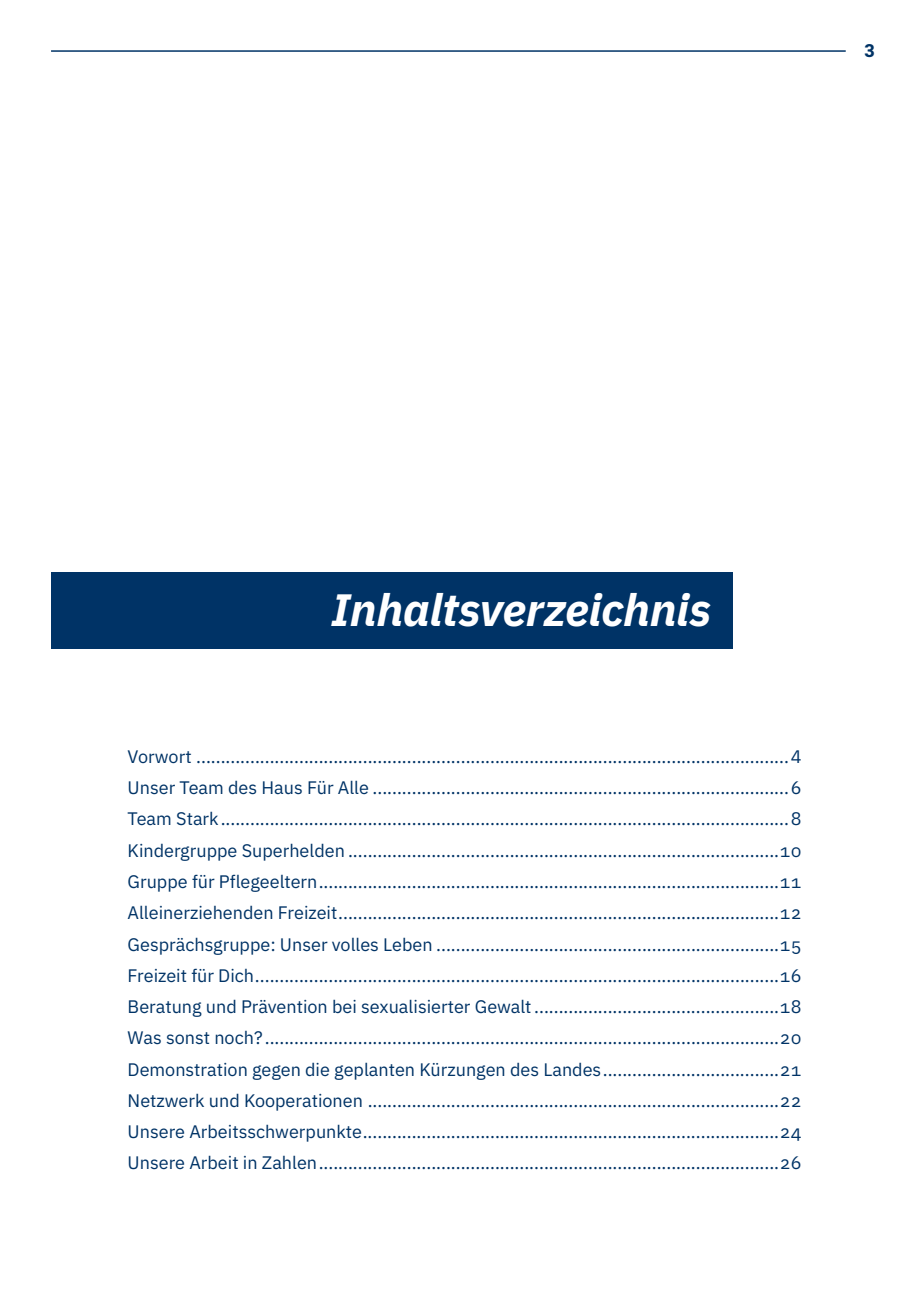
<style>
.page{position:relative;width:919px;height:1289px;background:#fff}
.page>*{position:absolute;margin:0;border:0;box-sizing:border-box;transform-origin:0 0}
.t1{font:italic 45px "IBM Plex Sans";color:#fff}
.t2{font:18px/31.2px "IBM Plex Sans";color:#036;text-align:justify}
.t3{font:18px "Heebo";color:#036}
</style>
<div class="page">
<hr style="left:51px;top:50px;width:794px;height:2px;background:#036">
<div style="left:51px;top:572px;width:681px;height:77px;background:#036"></div>
<p class="t3" style="left:864px;top:38px;width:12px">3</p>
<h1 class="t1" style="left:331px;top:575px;width:381px">Inhaltsverzeichnis</h1>
<p class="t2" style="left:128px;top:739px;width:675px">Vorwort .........................................................................................................................4<br>Unser Team des Haus Für Alle .....................................................................................6<br>Team Stark....................................................................................................................8<br>Kindergruppe Superhelden ........................................................................................10<br>Gruppe für Pflegeeltern..............................................................................................11<br>Alleinerziehenden Freizeit..........................................................................................12<br>Gesprächsgruppe: Unser volles Leben ......................................................................15<br>Freizeit für Dich...........................................................................................................16<br>Beratung und Prävention bei sexualisierter Gewalt..................................................18<br>Was sonst noch? .........................................................................................................20<br>Demonstration gegen die geplanten Kürzungen des Landes....................................21<br>Netzwerk und Kooperationen ....................................................................................22<br>Unsere Arbeitsschwerpunkte.....................................................................................24<br>Unsere Arbeit in Zahlen..............................................................................................26</p>
</div>
